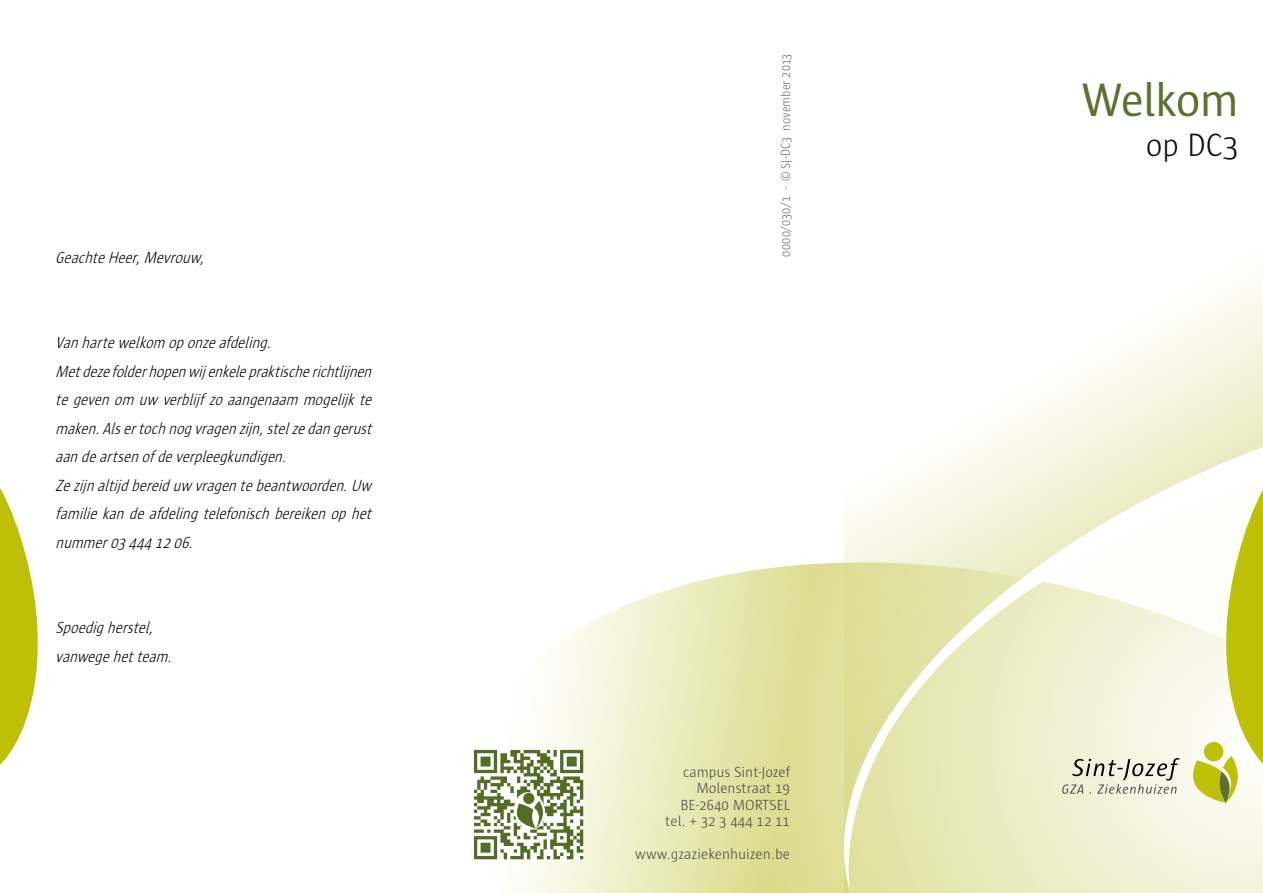
<style>
.page{position:relative;width:1263px;height:893px;background:#fff}
.page>*{position:absolute;margin:0;border:0;box-sizing:border-box;transform-origin:0 0}
.Covertitel{font:48px "Sun";letter-spacing:-.025em;color:#5a732f}
.Covertitel-2{font:300 33px "Sun";color:#0f100c}
.SUN_body{font:italic 300 16.5px/28.5px "Sun";letter-spacing:-.01em;color:#000;text-align:justify;scale:.9 1}
.t1{font:300 15px/16.5px "Sun";color:#4b4b4d;text-align:right}
.t2{font:300 13.5px "Sun";letter-spacing:.005em;color:#707172;scale:.9 1}
</style>
<div class="page">
<svg style="left:473px;top:565px;width:790px;height:328px"></svg>
<svg style="left:474px;top:750px;width:109px;height:109px"></svg>
<svg style="left:0;top:488px;width:38px;height:277px"></svg>
<svg style="left:795px;top:327px;width:468px;height:564px"></svg>
<svg style="left:1188px;top:446px;width:75px;height:357px"></svg>
<svg style="left:1062px;top:758px;width:117px;height:36px;background:#cfcfbe"></svg>
<p class="SUN_body" style="left:55px;top:243px;width:172px">GeachteHeer,Mevrouw,</p>
<p class="SUN_body" style="left:55px;top:328px;width:246px">Vanhartewelkom oponzeafdeling.</p>
<p class="SUN_body" style="left:55px;top:357px;width:358px">Metdezefolderhopenwijenkelepraktischerichtlijnen tegevenom uw verblijf zoaangenaam mogelijkte maken.Alsertochnogvragenzijn,stelzedangerust aandeartsenof deverpleegkundigen.</p>
<p class="SUN_body" style="left:55px;top:471px;width:358px">Zezijnaltijdbereiduw vragentebeantwoorden.Uw familiekandeafdelingtelefonischbereikenophet nummer034441206.</p>
<p class="SUN_body" style="left:55px;top:613px;width:115px">Spoedigherstel,</p>
<p class="SUN_body" style="left:55px;top:642px;width:136px">vanwegehetteam.</p>
<p class="t2" style="left:778px;top:257px;width:227px;rotate:-90deg">0000/030/1 - © SJ-DC3 november 2013</p>
<p class="t1" style="left:665px;top:764px;width:126px">campus Sint-Jozef<br>Molenstraat 19<br>BE-2640 MORTSEL tel. + 32 3 444 12 11</p>
<p class="t1" style="left:635px;top:846px;width:156px">www.gzaziekenhuizen.be</p>
<p class="Covertitel" style="left:1081px;top:74px;width:159px">Welkom</p>
<p class="Covertitel-2" style="left:1146px;top:127px;width:95px">op DC3</p>
</div>
